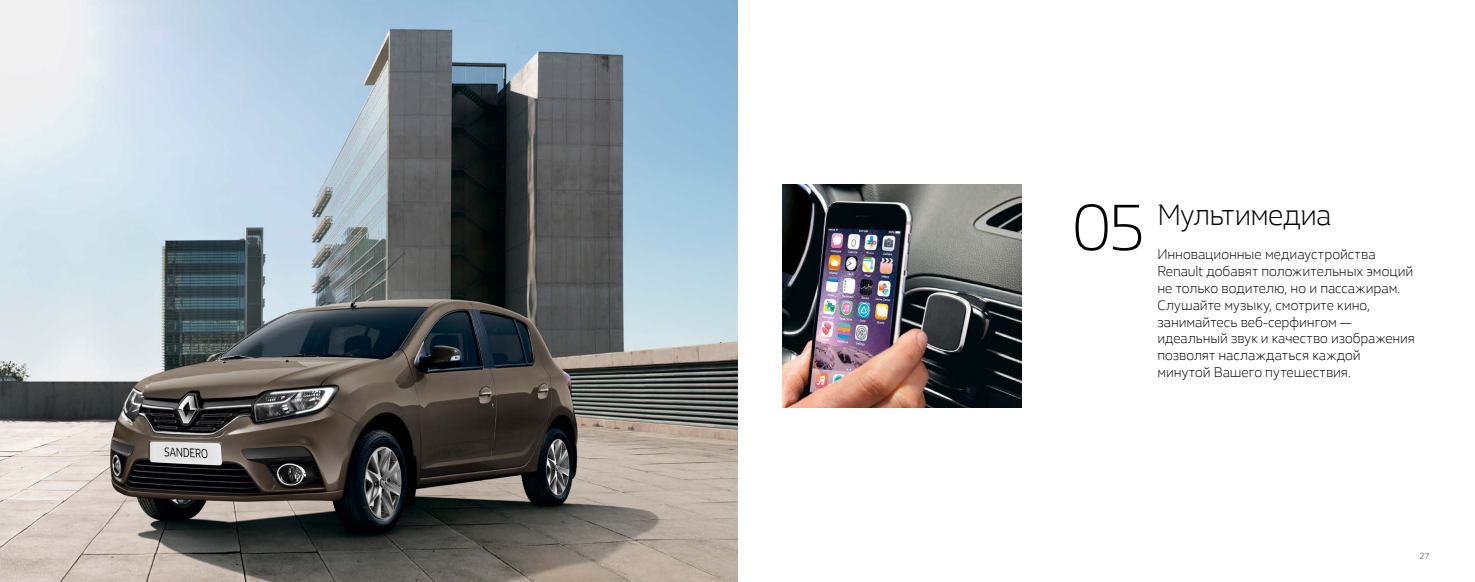
<style>
.page{position:relative;width:1475px;height:582px;background:#fff}
.page>*{position:absolute;margin:0;border:0;box-sizing:border-box;transform-origin:0 0}
.t1{font:300 67px "Renault Life";color:#000}
.t2{font:300 30px "Renault Life";letter-spacing:-.025em;color:#000}
.t3{font:300 14px/16.8px "Renault Life";letter-spacing:-.005em;color:#000}
.t4{font:9px "Renault Life";color:#717171}
</style>
<div class="page">
<img style="left:0;top:0;width:737px;height:581px">
<img style="left:782px;top:184px;width:239px;height:223px">
<h1 class="t1" style="left:1072px;top:182px;width:75px">05</h1>
<h2 class="t2" style="left:1157px;top:194px;width:175px">Мультимедиа</h2>
<p class="t3" style="left:1157px;top:245px;width:259px">Инновационные медиаустройства Renault добавят положительных эмоций не только водителю, но и пассажирам.<br>Слушайте музыку, смотрите кино, занимайтесь веб-серфингом — идеальный звук и качество изображения позволят наслаждаться каждой минутой Вашего путешествия.</p>
<p class="t4" style="left:1419px;top:549px;width:12px">27</p>
</div>
